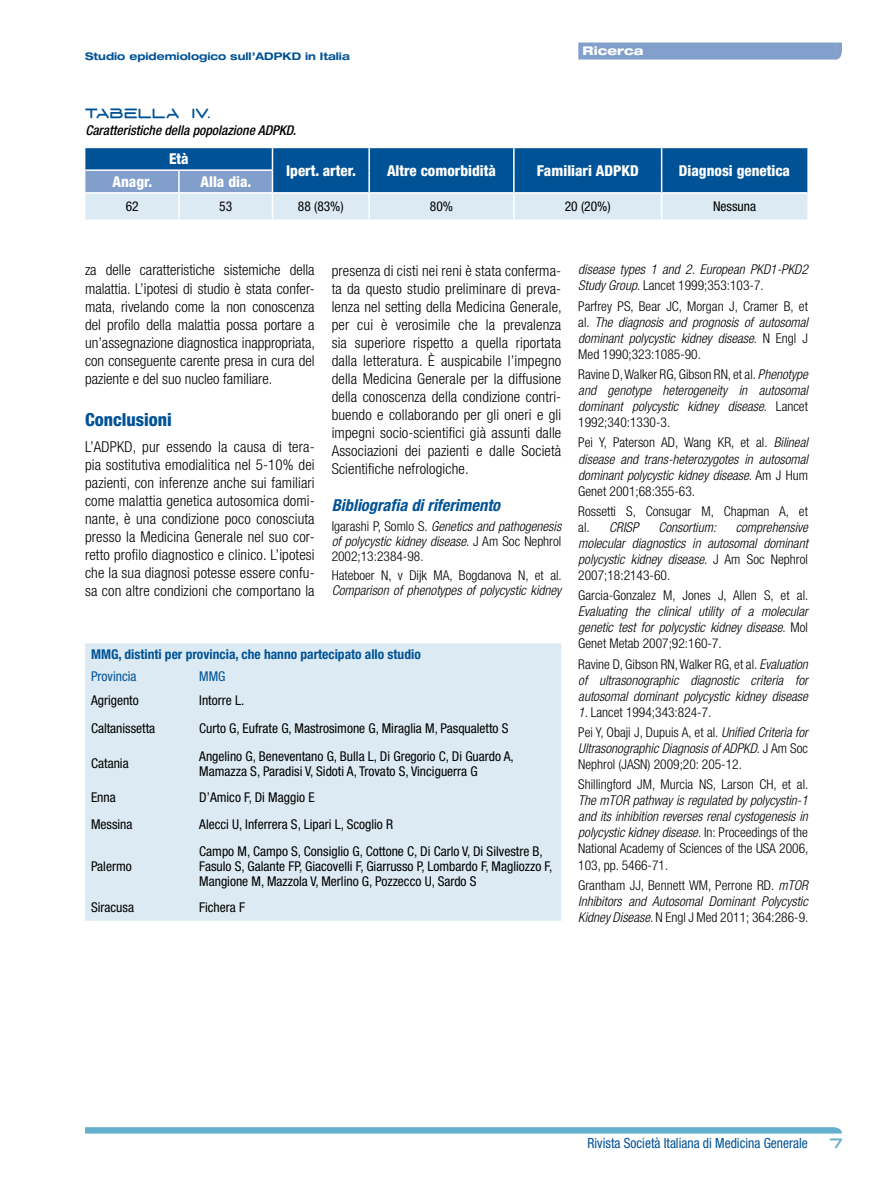
<style>
.page{position:relative;width:893px;height:1191px;background:#fff}
.page>*{position:absolute;margin:0;border:0;box-sizing:border-box;transform-origin:0 0}
.t1{font:800 condensed 18px "Helvetica Neue LT Std";color:#005296}
.t2{font:italic 700 condensed 16.5px "Helvetica Neue LT Std";color:#005296}
.t3{font:300 condensed 15px/18px "Helvetica Neue LT Std";letter-spacing:.01em;color:#000;text-align:justify}
.t4{font:800 condensed 15px "Helvetica Neue LT Std";color:#fff}
.t5{font:condensed 14.1px "Helvetica Neue LT Std";color:#005296;scale:.96 1}
.t6{font:italic 300 condensed 13.5px/16px "Helvetica Neue LT Std";color:#000;text-align:justify}
.t7{font:condensed 13.5px/15px "Helvetica Neue LT Std";color:#000}
.t8{font:300 condensed 13.5px/16px "Helvetica Neue LT Std";color:#000}
.t9{font:700 condensed 13.5px "Helvetica Neue LT Std";color:#005296}
.t10{font:italic 500 condensed 13.5px "Helvetica Neue LT Std";color:#000}
.t11{font:condensed 13.5px "Helvetica Neue LT Std";color:#005296}
.t12{font:13.5px "D3 Euronism Bold";letter-spacing:.12em;color:#005296}
.t13{font:13.5px "D3 Euronism Bold";color:#62b0cb}
.t14{font:800 expanded 12px "Helvetica Neue LT Std";color:#fff}
.t15{font:700 expanded 10.5px "Helvetica Neue LT Std";color:#005296}
.s1{font-style:normal}
.s2{font-style:italic}
</style>
<div class="page">
<svg style="left:836px;top:43px;width:6px;height:17px"></svg>
<div style="left:578px;top:43px;width:258px;height:17px;background:#82a0cb"></div>
<svg style="left:85px;top:1127px;width:757px;height:6px;background:#67b2cc"></svg>
<svg style="left:85px;top:148px;width:722px;height:71px;background:#6294bf"></svg>
<div style="left:85px;top:643px;width:476px;height:278px;background:#dcebf3"></div>
<p class="t15" style="left:85px;top:49px;width:266px">Studio epidemiologico sull’ADPKD in Italia</p>
<p class="t14" style="left:583px;top:43px;width:63px">Ricerca</p>
<p class="t12" style="left:85px;top:108px;width:127px">TABELLA IV.</p>
<p class="t10" style="left:85px;top:122px;width:212px">Caratteristiche della popolazione ADPKD.</p>
<p class="t4" style="left:169px;top:149px;width:21px">Età</p>
<p class="t4" style="left:286px;top:161px;width:72px">Ipert. arter.</p>
<p class="t4" style="left:387px;top:161px;width:111px">Altre comorbidità</p>
<p class="t4" style="left:537px;top:161px;width:103px">Familiari ADPKD</p>
<p class="t4" style="left:679px;top:161px;width:113px">Diagnosi genetica</p>
<p class="t4" style="left:112px;top:172px;width:42px">Anagr.</p>
<p class="t4" style="left:201px;top:172px;width:52px">Alla dia.</p>
<p class="t7" style="left:126px;top:199px;width:14px">62</p>
<p class="t7" style="left:219px;top:199px;width:14px">53</p>
<p class="t7" style="left:298px;top:199px;width:47px">88 (83%)</p>
<p class="t7" style="left:430px;top:199px;width:25px">80%</p>
<p class="t7" style="left:565px;top:199px;width:47px">20 (20%)</p>
<p class="t7" style="left:713px;top:199px;width:44px">Nessuna</p>
<p class="t3" style="left:85px;top:261px;width:232px">za delle caratteristiche sistemiche della malattia. L’ipotesi di studio è stata confer&shy;mata, rivelando come la non conoscenza del profilo della malattia possa portare a un’assegnazione diagnostica inappropriata, con conseguente carente presa in cura del paziente e del suo nucleo familiare.</p>
<h1 class="t1" style="left:85px;top:408px;width:88px">Conclusioni</h1>
<p class="t3" style="left:85px;top:438px;width:231px">L’ADPKD, pur essendo la causa di tera&shy;pia sostitutiva emodialitica nel 5-10% dei pazienti, con inferenze anche sui familiari come malattia genetica autosomica domi&shy;nante, è una condizione poco conosciuta presso la Medicina Generale nel suo cor&shy;retto profilo diagnostico e clinico. L’ipotesi che la sua diagnosi potesse essere confu&shy;sa con altre condizioni che comportano la</p>
<p class="t3" style="left:332px;top:261px;width:232px">presenza di cisti nei reni è stata conferma&shy;ta da questo studio preliminare di preva&shy;lenza nel setting della Medicina Generale, per cui è verosimile che la prevalenza sia superiore rispetto a quella riportata dalla letteratura. È auspicabile l’impegno della Medicina Generale per la diffusione della conoscenza della condizione contri&shy;buendo e collaborando per gli oneri e gli impegni socio-scientifici già assunti dalle Associazioni dei pazienti e dalle Società Scientifiche nefrologiche.</p>
<p class="t2" style="left:332px;top:495px;width:170px">Bibliografia di riferimento</p>
<p class="t6" style="left:332px;top:518px;width:231px;line-height:15px"><span class="s1">Igarashi P, Somlo S.</span> Genetics and pathogenesis of polycystic kidney disease<span class="s1">. J Am Soc Nephrol 2002;13:2384-98.</span></p>
<p class="t8" style="left:332px;top:567px;width:232px">Hateboer N, v Dijk MA, Bogdanova N, et al.</p>
<p class="t6" style="left:332px;top:582px;width:231px">Comparison of phenotypes of polycystic kidney</p>
<p class="t9" style="left:91px;top:646px;width:331px">MMG, distinti per provincia, che hanno partecipato allo studio</p>
<p class="t11" style="left:91px;top:668px;width:47px">Provincia</p>
<p class="t11" style="left:199px;top:668px;width:28px">MMG</p>
<p class="t7" style="left:91px;top:692px;width:49px">Agrigento</p>
<p class="t7" style="left:199px;top:692px;width:46px">Intorre L.</p>
<p class="t7" style="left:91px;top:720px;width:66px">Caltanissetta</p>
<p class="t7" style="left:199px;top:720px;width:311px">Curto G, Eufrate G, Mastrosimone G, Miraglia M, Pasqualetto S</p>
<p class="t7" style="left:91px;top:756px;width:39px">Catania</p>
<p class="t7" style="left:199px;top:748px;width:316px">Angelino G, Beneventano G, Bulla L, Di Gregorio C, Di Guardo A,<br>Mamazza S, Paradisi V, Sidoti A, Trovato S, Vinciguerra G</p>
<p class="t7" style="left:91px;top:790px;width:26px">Enna</p>
<p class="t7" style="left:199px;top:790px;width:117px">D’Amico F, Di Maggio E</p>
<p class="t7" style="left:91px;top:816px;width:43px">Messina</p>
<p class="t7" style="left:199px;top:816px;width:195px">Alecci U, Inferrera S, Lipari L, Scoglio R</p>
<p class="t7" style="left:91px;top:858px;width:42px">Palermo</p>
<p class="t7" style="left:199px;top:843px;width:355px">Campo M, Campo S, Consiglio G, Cottone C, Di Carlo V, Di Silvestre B,<br>Fasulo S, Galante Fp, Giacovelli F, Giarrusso P, Lombardo F, Magliozzo F,<br>Mangione M, Mazzola V, Merlino G, Pozzecco U, Sardo S</p>
<p class="t7" style="left:91px;top:900px;width:44px">Siracusa</p>
<p class="t7" style="left:199px;top:900px;width:47px">Fichera F</p>
<p class="t6" style="left:578px;top:262px;width:231px">disease types 1 and 2. European PKD1-PKD2<br>Study Group<span class="s1">. Lancet 1999;353:103-7.</span></p>
<p class="t6" style="left:578px;top:298px;width:231px"><span class="s1">Parfrey PS, Bear JC, Morgan J, Cramer B, et al.</span> The diagnosis and prognosis of autosomal dominant polycystic kidney disease<span class="s1">. N Engl J Med 1990;323:1085-90.</span></p>
<p class="t6" style="left:578px;top:367px;width:231px"><span class="s1">Ravine D, Walker RG, Gibson RN, et al.</span> Phenotype and genotype heterogeneity in autosomal dominant polycystic kidney disease<span class="s1">. Lancet 1992;340:1330-3.</span></p>
<p class="t6" style="left:578px;top:435px;width:231px"><span class="s1">Pei Y, Paterson AD, Wang KR, et al.</span> Bilineal disease and trans-heterozygotes in autosomal dominant polycystic kidney disease<span class="s1">. Am J Hum Genet 2001;68:355-63.</span></p>
<p class="t8" style="left:578px;top:503px;width:231px">Rossetti S, Consugar M, Chapman A, et al. <span class="s2">CRISP</span></p>
<p class="t6" style="left:658px;top:519px;width:59px">Consortium:</p>
<p class="t6" style="left:578px;top:519px;width:231px;text-indent:157px">comprehensive molecular diagnostics in autosomal dominant polycystic kidney disease<span class="s1">. J Am Soc Nephrol 2007;18:2143-60.</span></p>
<p class="t8" style="left:578px;top:587px;width:232px">Garcia-Gonzalez M, Jones J, Allen S, et al.</p>
<p class="t6" style="left:578px;top:604px;width:231px">Evaluating the clinical utility of a molecular genetic test for polycystic kidney disease<span class="s1">. Mol Genet Metab 2007;92:160-7.</span></p>
<p class="t6" style="left:578px;top:656px;width:231px"><span class="s1">Ravine D, Gibson RN, Walker RG, et al.</span> Evaluation of ultrasonographic diagnostic criteria for autosomal dominant polycystic kidney disease</p>
<p class="t8" style="left:578px;top:701px;width:231px;line-height:20.2px"><span class="s2">1</span>. Lancet 1994;343:824-7.<br>Pei Y, Obaji J, Dupuis A, et al. <span class="s2">Unified Criteria for</span></p>
<p class="t8" style="left:578px;top:740px;width:231px"><span class="s2">Ultrasonographic Diagnosis of ADPKD</span>. J Am Soc<br>Nephrol (JASN) 2009;20: 205-12.</p>
<p class="t8" style="left:578px;top:776px;width:232px">Shillingford JM, Murcia NS, Larson CH, et al.</p>
<p class="t6" style="left:578px;top:793px;width:232px">The mTOR pathway is regulated by polycystin-1 and its inhibition reverses renal cystogenesis in polycystic kidney disease<span class="s1">. In: Proceedings of the National Academy of Sciences of the USA 2006, 103, pp. 5466-71.</span></p>
<p class="t6" style="left:578px;top:877px;width:232px"><span class="s1">Grantham JJ, Bennett WM, Perrone RD.</span> mTOR Inhibitors and Autosomal Dominant Polycystic Kidney Disease<span class="s1">. N Engl J Med 2011; 364:286-9.</span></p>
<p class="t5" style="left:587px;top:1134px;width:231px">Rivista Società Italiana di Medicina Generale</p>
<p class="t13" style="left:830px;top:1137px;width:13px">7</p>
</div>
